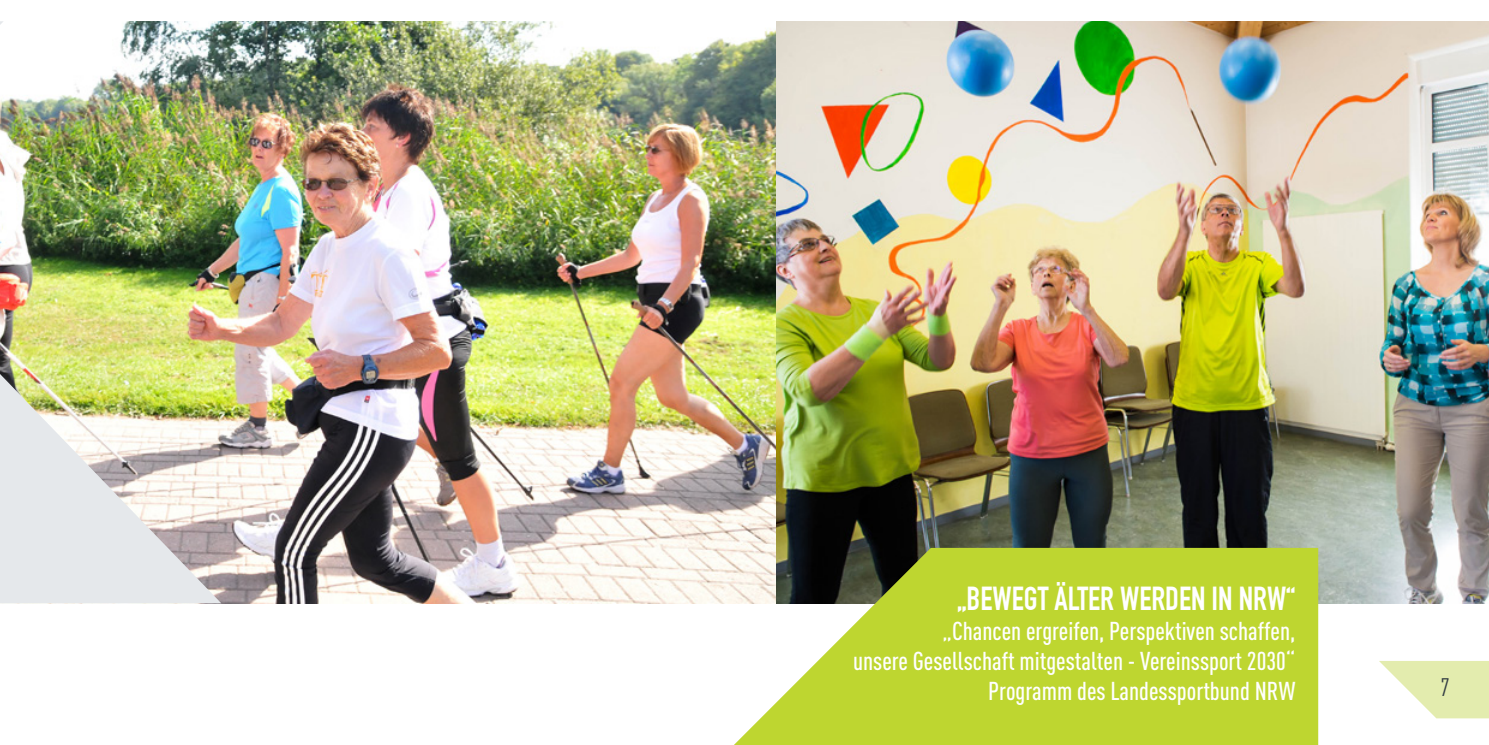
<style>
.page{position:relative;width:1489px;height:745px;background:#fff}
.page>*{position:absolute;margin:0;border:0;box-sizing:border-box;transform-origin:0 0}
.t1{font:700 32.5px "DIN Condensed";color:#fff}
.t2{font:500 25.5px/30px "DIN Cond";color:#fff;text-align:right}
.t3{font:25px "DIN Cond";color:#333d43}
</style>
<div class="page">
<img style="left:775px;top:21px;width:713px;height:581px">
<img style="left:221px;top:21px;width:554px;height:581px">
<img style="left:0;top:21px;width:221px;height:582px">
<svg style="left:1379px;top:661px;width:109px;height:57px"></svg>
<svg style="left:733px;top:547px;width:585px;height:197px;background:#bace45"></svg>
<p class="t1" style="left:957px;top:579px;width:339px">„BEWEGT ÄLTER WERDEN IN NRW“</p>
<p class="t2" style="left:853px;top:615px;width:444px">„Chancen ergreifen, Perspektiven schaffen,<br>unsere Gesellschaft mitgestalten - Vereinssport 2030“<br>Programm des Landessportbund NRW</p>
<p class="t3" style="left:1440px;top:671px;width:11px">7</p>
</div>
